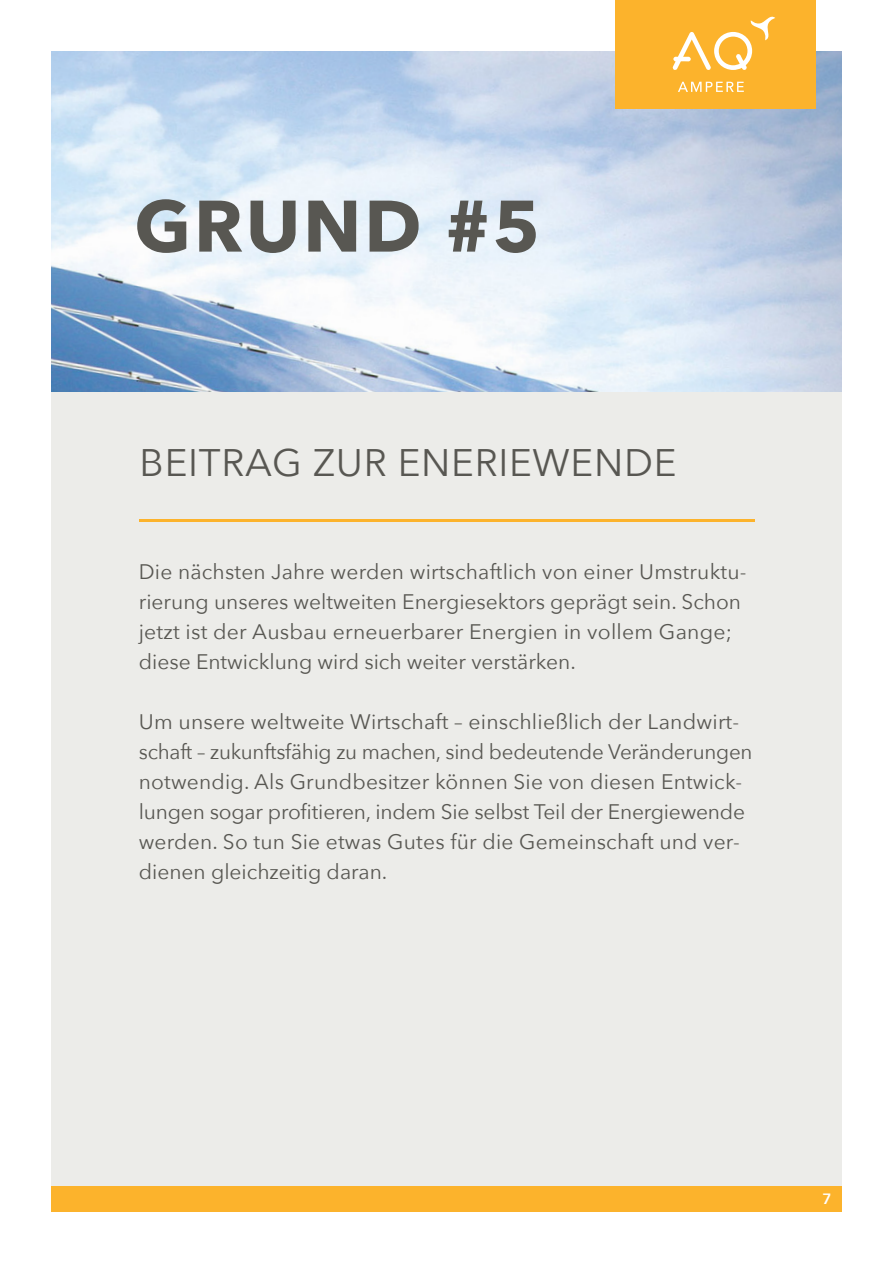
<style>
.page{position:relative;width:893px;height:1263px;background:#fff}
.page>*{position:absolute;margin:0;border:0;box-sizing:border-box;transform-origin:0 0}
.t1{font:700 72px "Avenir Next";letter-spacing:.035em;color:#585752}
.t2{font:38.25px "Avenir Next";letter-spacing:.02em;color:#585752}
.t3{font:21px/30px "Avenir Next";color:#585752}
.t4{font:600 14.85px "Avenir Next";color:#fff}
</style>
<div class="page">
<div style="left:51px;top:391px;width:791px;height:812px;background:#ecece9"></div>
<img style="left:51px;top:51px;width:791px;height:340px">
<div style="left:615px;top:0;width:201px;height:109px;background:#fcb32c"></div>
<svg style="left:678px;top:82px;width:66px;height:10px"></svg>
<svg style="left:672px;top:16px;width:103px;height:54px"></svg>
<div style="left:51px;top:1186px;width:791px;height:26px;background:#fcb32c"></div>
<hr style="left:139px;top:519px;width:615px;height:2px;background:#fcb32c">
<p class="t1" style="left:134px;top:164px;width:408px">GRUND #5</p>
<p class="t2" style="left:140px;top:431px;width:538px">BEITRAG ZUR ENERIEWENDE</p>
<p class="t3" style="left:139px;top:556px;width:609px">Die nächsten Jahre werden wirtschaftlich von einer Umstruktu&shy;rierung unseres weltweiten Energiesektors geprägt sein. Schon jetzt ist der Ausbau erneuerbarer Energien in vollem Gange; diese Entwicklung wird sich weiter verstärken.</p>
<p class="t3" style="left:139px;top:706px;width:615px">Um unsere weltweite Wirtschaft – einschließlich der Landwirt&shy;schaft – zukunftsfähig zu machen, sind bedeutende Veränderungen notwendig. Als Grundbesitzer können Sie von diesen Entwick&shy;lungen sogar profitieren, indem Sie selbst Teil der Energiewende werden. So tun Sie etwas Gutes für die Gemeinschaft und ver&shy;dienen gleichzeitig daran.</p>
<p class="t4" style="left:822px;top:1186px;width:11px">7</p>
</div>
